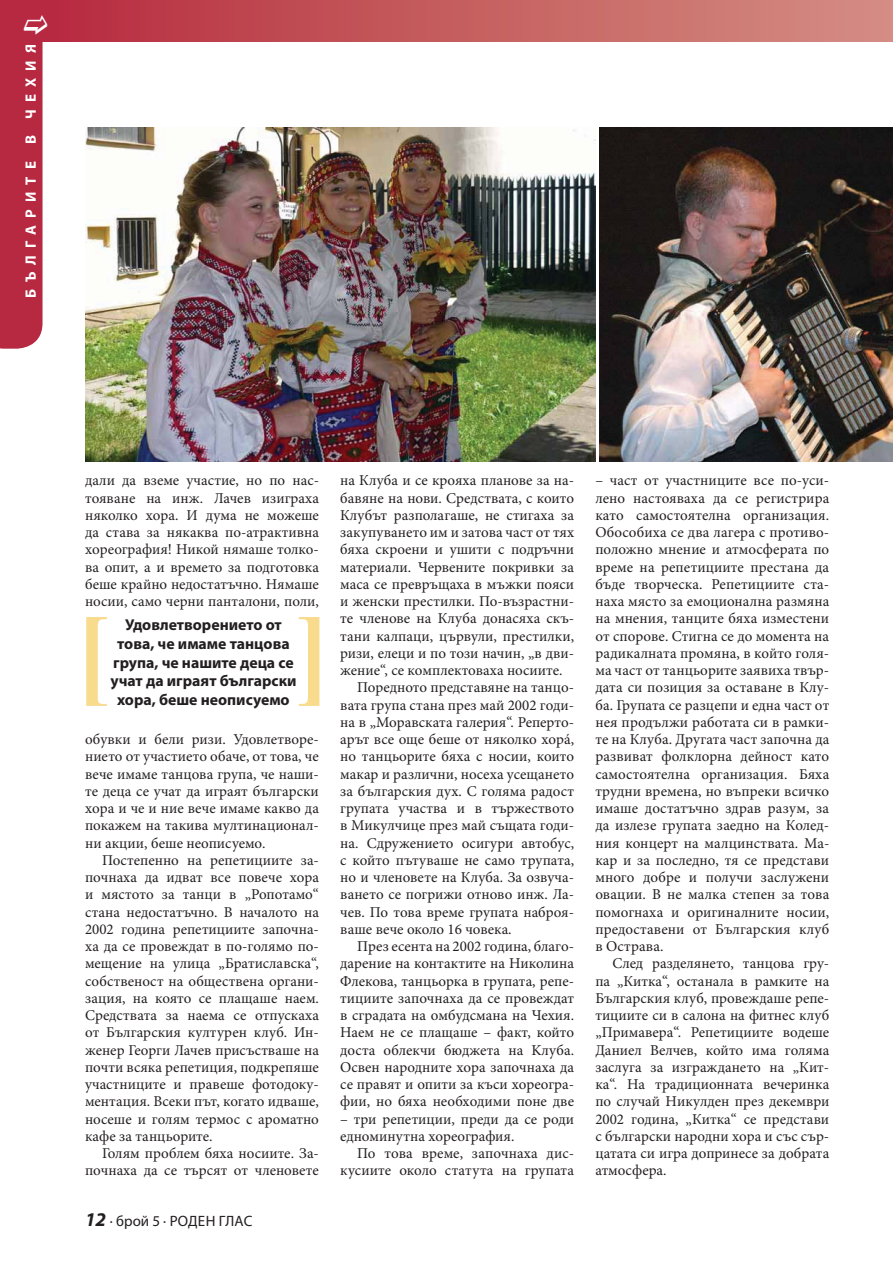
<style>
.page{position:relative;width:893px;height:1263px;background:#fff}
.page>*{position:absolute;margin:0;border:0;box-sizing:border-box;transform-origin:0 0}
.t1{font:700 105px "Times New Roman";color:#f9db8e}
.t2{font:700 15.75px/18.9px "Myriad Pro";color:#231f20;text-align:center}
.t3{font:15px/17.2px "Minion Pro";color:#231f20;text-align:justify}
.t4{font:15px "Myriad Pro";color:#231f20}
.t5{font:700 15px "Myriad Pro";letter-spacing:.47em;color:#fff}
.s1{font-weight:700;font-style:italic;font-size:19.5px}
</style>
<div class="page">
<img style="left:600px;top:128px;width:293px;height:334px">
<img style="left:85px;top:128px;width:510px;height:334px">
<div style="left:43px;top:0;width:850px;height:42px;background:linear-gradient(to right,#b72c3e,#d48f82)"></div>
<svg style="left:0;top:0;width:47px;height:349px;background:#bd3b52"></svg>
<p class="t5" style="left:22px;top:298px;width:255px;rotate:-90deg">БЪЛГАРИТЕ В ЧЕХИЯ</p>
<p class="t3" style="left:85px;top:471px;width:235px">дали да вземе участие, но по нас&shy;тояване на инж. Лачев изиграха няколко хора. И дума не можеше да става за някаква по-атрактивна хореография! Никой нямаше толко&shy;ва опит, а и времето за подготовка беше крайно недостатъчно. Нямаше носии, само черни панталони, поли,</p>
<h1 class="t1" style="left:75px;top:589px;width:36px">[</h1>
<h1 class="t1" style="left:295px;top:589px;width:36px">]</h1>
<p class="t2" style="left:110px;top:615px;width:187px">Удовлетворението от това, че имаме танцова група, че нашите деца се учат да играят български хора, беше неописуемо</p>
<p class="t3" style="left:85px;top:730px;width:235px">обувки и бели ризи. Удовлетворе&shy;нието от участието обаче, от това, че вече имаме танцова група, че наши&shy;те деца се учат да играят български хора и че и ние вече имаме какво да покажем на такива мултинационал&shy;ни акции, беше неописуемо.</p>
<p class="t3" style="left:85px;top:851px;width:235px;text-indent:17px">Постепенно на репетициите за&shy;почнаха да идват все повече хора и мястото за танци в „Ропотамо“ стана недостатъчно. В началото на 2002 година репетициите започна&shy;ха да се провеждат в по-голямо по&shy;мещение на улица „Братиславска“, собственост на обществена органи&shy;зация, на която се плащаше наем.<br>Средствата за наема се отпускаха от Българския културен клуб. Ин&shy;женер Георги Лачев присъстваше на почти всяка репетиция, подкрепяше участниците и правеше фотодоку&shy;ментация. Всеки път, когато идваше, носеше и голям термос с ароматно кафе за танцьорите.</p>
<p class="t3" style="left:85px;top:1144px;width:235px;text-align:right">Голям проблем бяха носиите. За&shy;почнаха да се търсят от членовете</p>
<p class="t4" style="left:85px;top:1212px;width:169px"><span class="s1">12</span> · брой 5 · РОДЕН ГЛАС</p>
<p class="t3" style="left:340px;top:471px;width:235px">на Клуба и се крояха планове за на-</p>
<p class="t3" style="left:340px;top:489px;width:235px">бавяне на нови. Средствата, с които</p>
<p class="t3" style="left:340px;top:506px;width:235px">Клубът разполагаше, не стигаха за</p>
<p class="t3" style="left:340px;top:523px;width:235px">закупуването им и затова част от тях</p>
<p class="t3" style="left:340px;top:540px;width:235px">бяха скроени и ушити с подръчни</p>
<p class="t3" style="left:340px;top:558px;width:235px">материали. Червените покривки за</p>
<p class="t3" style="left:340px;top:575px;width:235px">маса се превръщаха в мъжки пояси</p>
<p class="t3" style="left:340px;top:592px;width:235px">и женски престилки. По-възрастни-</p>
<p class="t3" style="left:340px;top:609px;width:235px">те членове на Клуба донасяха скъ-</p>
<p class="t3" style="left:340px;top:627px;width:235px">тани калпаци, цървули, престилки,</p>
<p class="t3" style="left:340px;top:644px;width:235px">ризи, елеци и по този начин, „в дви-</p>
<p class="t3" style="left:340px;top:661px;width:224px">жение“, се комплектоваха носиите.</p>
<p class="t3" style="left:357px;top:678px;width:218px">Поредното представяне на танцо-</p>
<p class="t3" style="left:340px;top:696px;width:235px">вата група стана през май 2002 годи-</p>
<p class="t3" style="left:340px;top:713px;width:235px">на в „Моравската галерия“. Реперто-</p>
<p class="t3" style="left:340px;top:730px;width:235px">арът все още беше от няколко хорá,</p>
<p class="t3" style="left:340px;top:747px;width:235px">но танцьорите бяха с носии, които</p>
<p class="t3" style="left:340px;top:765px;width:235px">макар и различни, носеха усещането</p>
<p class="t3" style="left:340px;top:782px;width:235px">за българския дух. С голяма радост</p>
<p class="t3" style="left:340px;top:799px;width:235px">групата участва и в тържеството</p>
<p class="t3" style="left:340px;top:816px;width:235px">в Микулчице през май същата годи-</p>
<p class="t3" style="left:340px;top:834px;width:235px">на. Сдружението осигури автобус,</p>
<p class="t3" style="left:340px;top:851px;width:235px">с който пътуваше не само трупата,</p>
<p class="t3" style="left:340px;top:868px;width:235px">но и членовете на Клуба. За озвуча-</p>
<p class="t3" style="left:340px;top:885px;width:235px">ването се погрижи отново инж. Ла-</p>
<p class="t3" style="left:340px;top:903px;width:235px">чев. По това време групата наброя-</p>
<p class="t3" style="left:340px;top:920px;width:173px">ваше вече около 16 човека.</p>
<p class="t3" style="left:357px;top:937px;width:218px">През есента на 2002 година, благо-</p>
<p class="t3" style="left:340px;top:954px;width:235px">дарение на контактите на Николина</p>
<p class="t3" style="left:340px;top:972px;width:235px">Флекова, танцьорка в групата, репе-</p>
<p class="t3" style="left:340px;top:989px;width:235px">тициите започнаха да се провеждат</p>
<p class="t3" style="left:340px;top:1006px;width:235px">в сградата на омбудсмана на Чехия.</p>
<p class="t3" style="left:340px;top:1023px;width:235px">Наем не се плащаше – факт, който</p>
<p class="t3" style="left:340px;top:1041px;width:235px">доста облекчи бюджета на Kлуба.</p>
<p class="t3" style="left:340px;top:1058px;width:235px">Освен народните хора започнаха да</p>
<p class="t3" style="left:340px;top:1075px;width:235px">се правят и опити за къси хореогра-</p>
<p class="t3" style="left:340px;top:1092px;width:235px">фии, но бяха необходими поне две</p>
<p class="t3" style="left:340px;top:1110px;width:235px">– три репетиции, преди да се роди едноминутна хореография.</p>
<p class="t3" style="left:340px;top:1144px;width:235px;text-align:right">По това време, започнаха дис&shy;кусиите около статута на групата</p>
<p class="t3" style="left:595px;top:471px;width:235px">– част от участниците все по-уси&shy;лено настояваха да се регистрира като самостоятелна организация.<br>Обособиха се два лагера с противо&shy;положно мнение и атмосферата по време на репетициите престана да бъде творческа. Репетициите ста&shy;наха място за емоционална размяна на мнения, танците бяха изместени от спорове. Стигна се до момента на радикалната промяна, в който голя&shy;ма част от танцьорите заявиха твър&shy;дата си позиция за оставане в Клу&shy;ба. Групата се разцепи и една част от нея продължи работата си в рамки&shy;те на Клуба. Другата част започна да развиват фолклорна дейност като самостоятелна организация. Бяха трудни времена, но въпреки всичко имаше достатъчно здрав разум, за да излезе групата заедно на Колед&shy;ния концерт на малцинствата. Ма&shy;кар и за последно, тя се представи много добре и получи заслужени овации. В не малка степен за това помогнаха и оригиналните носии, предоставени от Българския клуб в Острава.</p>
<p class="t3" style="left:595px;top:954px;width:235px;text-indent:17px">След разделянето, танцова гру&shy;па „Китка“, останала в рамките на Българския клуб, провеждаше репе&shy;тициите си в салона на фитнес клуб „Примавера“. Репетициите водеше Даниел Велчев, който има голяма заслуга за изграждането на „Кит&shy;ка“. На традиционната вечеринка по случай Никулден през декември 2002 година, „Китка“ се представи с български народни хора и със сър&shy;цатата си игра допринесе за добрата атмосфера.</p>
</div>
